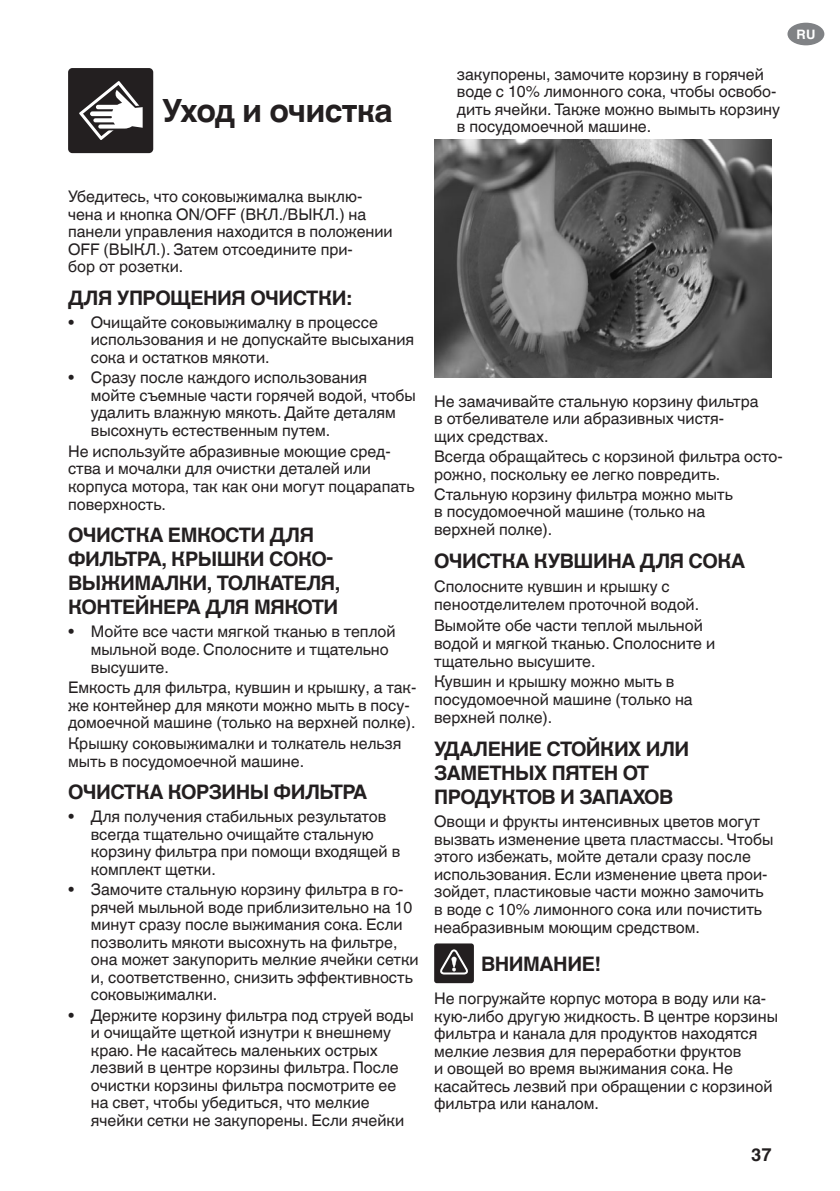
<style>
.page{position:relative;width:840px;height:1191px;background:#fff}
.page>*{position:absolute;margin:0;border:0;box-sizing:border-box;transform-origin:0 0}
.t1{font:700 32px "Helvetica World";letter-spacing:-.025em;color:#231f20}
.t2{font:700 20px/24px "Helvetica World";letter-spacing:-.025em;color:#231f20}
.t3{font:700 18px "Helvetica World";color:#231f20}
.t4{font:16px/17.6px "Helvetica World";color:#231f20}
.t5{font:700 13px "Helvetica World";color:#fff}
.s1{font-weight:700}
</style>
<div class="page">
<div style="left:787px;top:23px;width:36px;height:22px;background:#808285;border-radius:50%"></div>
<div style="left:68px;top:68px;width:85px;height:85px;background:#231f20;border-radius:4px"></div>
<svg style="left:79px;top:81px;width:64px;height:59px"></svg>
<img style="left:434px;top:140px;width:337px;height:238px">
<div style="left:434px;top:943px;width:39px;height:40px;background:#231f20;border-radius:3px"></div>
<svg style="left:440px;top:949px;width:28px;height:25px"></svg>
<h1 class="t1" style="left:162px;top:92px;width:232px">Уход и очистка</h1>
<p class="t4" style="left:456px;top:65px;width:324px">закупорены, замочите корзину в горячей воде с 10% лимонного сока, чтобы освобо&shy;дить ячейки. Также можно вымыть корзину в посудомоечной машине.</p>
<p class="t5" style="left:796px;top:27px;width:20px">RU</p>
<p class="t4" style="left:68px;top:188px;width:326px">Убедитесь, что соковыжималка выклю&shy;чена и кнопка ON/OFF (ВКЛ./ВЫКЛ.) на панели управления находится в положении OFF (ВЫКЛ.). Затем отсоедините при-<br>бор от розетки.</p>
<p class="t2" style="left:68px;top:286px;width:285px">ДЛЯ УПРОЩЕНИЯ ОЧИСТКИ:</p>
<p class="t4" style="left:91px;top:313px;width:325px;text-indent:-23px"><span class="s1">•</span> Очищайте соковыжималку в процессе использования и не допускайте высыхания сока и остатков мякоти.</p>
<p class="t4" style="left:91px;top:369px;width:326px;text-indent:-23px"><span class="s1">•</span> Сразу после каждого использования мойте съемные части горячей водой, чтобы удалить влажную мякоть. Дайте деталям высохнуть естественным путем.</p>
<p class="t4" style="left:68px;top:442px;width:347px">Не используйте абразивные моющие сред&shy;ства и мочалки для очистки деталей или корпуса мотора, так как они могут поцарапать поверхность.</p>
<p class="t2" style="left:68px;top:523px;width:274px">ОЧИСТКА ЕМКОСТИ ДЛЯ<br>ФИЛЬТРА, КРЫШКИ СОКО-<br>ВЫЖИМАЛКИ, ТОЛКАТЕЛЯ,<br>КОНТЕЙНЕРА ДЛЯ МЯКОТИ</p>
<p class="t4" style="left:91px;top:623px;width:306px;text-indent:-23px"><span class="s1">•</span> Мойте все части мягкой тканью в теплой мыльной воде. Сполосните и тщательно высушите.</p>
<p class="t4" style="left:68px;top:679px;width:349px">Емкость для фильтра, кувшин и крышку, а так&shy;же контейнер для мякоти можно мыть в посу&shy;домоечной машине (только на верхней полке).</p>
<p class="t4" style="left:68px;top:734px;width:334px">Крышку соковыжималки и толкатель нельзя мыть в посудомоечной машине.</p>
<p class="t2" style="left:68px;top:780px;width:300px">ОЧИСТКА КОРЗИНЫ ФИЛЬТРА</p>
<p class="t4" style="left:91px;top:808px;width:311px;text-indent:-23px"><span class="s1">•</span> Для получения стабильных результатов всегда тщательно очищайте стальную корзину фильтра при помощи входящей в комплект щетки.</p>
<p class="t4" style="left:91px;top:881px;width:329px;text-indent:-23px"><span class="s1">•</span> Замочите стальную корзину фильтра в го&shy;рячей мыльной воде приблизительно на 10 минут сразу после выжимания сока. Если позволить мякоти высохнуть на фильтре, она может закупорить мелкие ячейки сетки и, соответственно, снизить эффективность соковыжималки.</p>
<p class="t4" style="left:91px;top:1006px;width:324px;text-indent:-23px"><span class="s1">•</span> Держите корзину фильтра под струей воды и очищайте щеткой изнутри к внешнему краю. Не касайтесь маленьких острых лезвий в центре корзины фильтра. После очистки корзины фильтра посмотрите ее на свет, чтобы убедиться, что мелкие ячейки сетки не закупорены. Если ячейки</p>
<p class="t4" style="left:434px;top:392px;width:326px">Не замачивайте стальную корзину фильтра в отбеливателе или абразивных чистя-<br>щих средствах.</p>
<p class="t4" style="left:434px;top:448px;width:350px">Всегда обращайтесь с корзиной фильтра осто&shy;рожно, поскольку ее легко повредить.</p>
<p class="t4" style="left:434px;top:485px;width:300px">Стальную корзину фильтра можно мыть в посудомоечной машине (только на верхней полке).</p>
<p class="t2" style="left:434px;top:549px;width:312px">ОЧИСТКА КУВШИНА ДЛЯ СОКА</p>
<p class="t4" style="left:434px;top:577px;width:266px">Сполосните кувшин и крышку с пеноотделителем проточной водой.</p>
<p class="t4" style="left:434px;top:616px;width:282px">Вымойте обе части теплой мыльной водой и мягкой тканью. Сполосните и тщательно высушите.</p>
<p class="t4" style="left:434px;top:673px;width:260px">Кувшин и крышку можно мыть в посудомоечной машине (только на верхней полке).</p>
<p class="t2" style="left:434px;top:737px;width:256px">УДАЛЕНИЕ СТОЙКИХ ИЛИ<br>ЗАМЕТНЫХ ПЯТЕН ОТ<br>ПРОДУКТОВ И ЗАПАХОВ</p>
<p class="t4" style="left:434px;top:812px;width:341px">Овощи и фрукты интенсивных цветов могут вызвать изменение цвета пластмассы. Чтобы этого избежать, мойте детали сразу после использования. Если изменение цвета прои&shy;зойдет, пластиковые части можно замочить в воде с 10% лимонного сока или почистить неабразивным моющим средством.</p>
<p class="t2" style="left:481px;top:951px;width:121px">ВНИМАНИЕ!</p>
<p class="t4" style="left:434px;top:989px;width:345px">Не погружайте корпус мотора в воду или ка&shy;кую-либо другую жидкость. В центре корзины фильтра и канала для продуктов находятся мелкие лезвия для переработки фруктов<br>и овощей во время выжимания сока. Не касайтесь лезвий при обращении с корзиной фильтра или каналом.</p>
<p class="t3" style="left:750px;top:1143px;width:22px">37</p>
</div>
